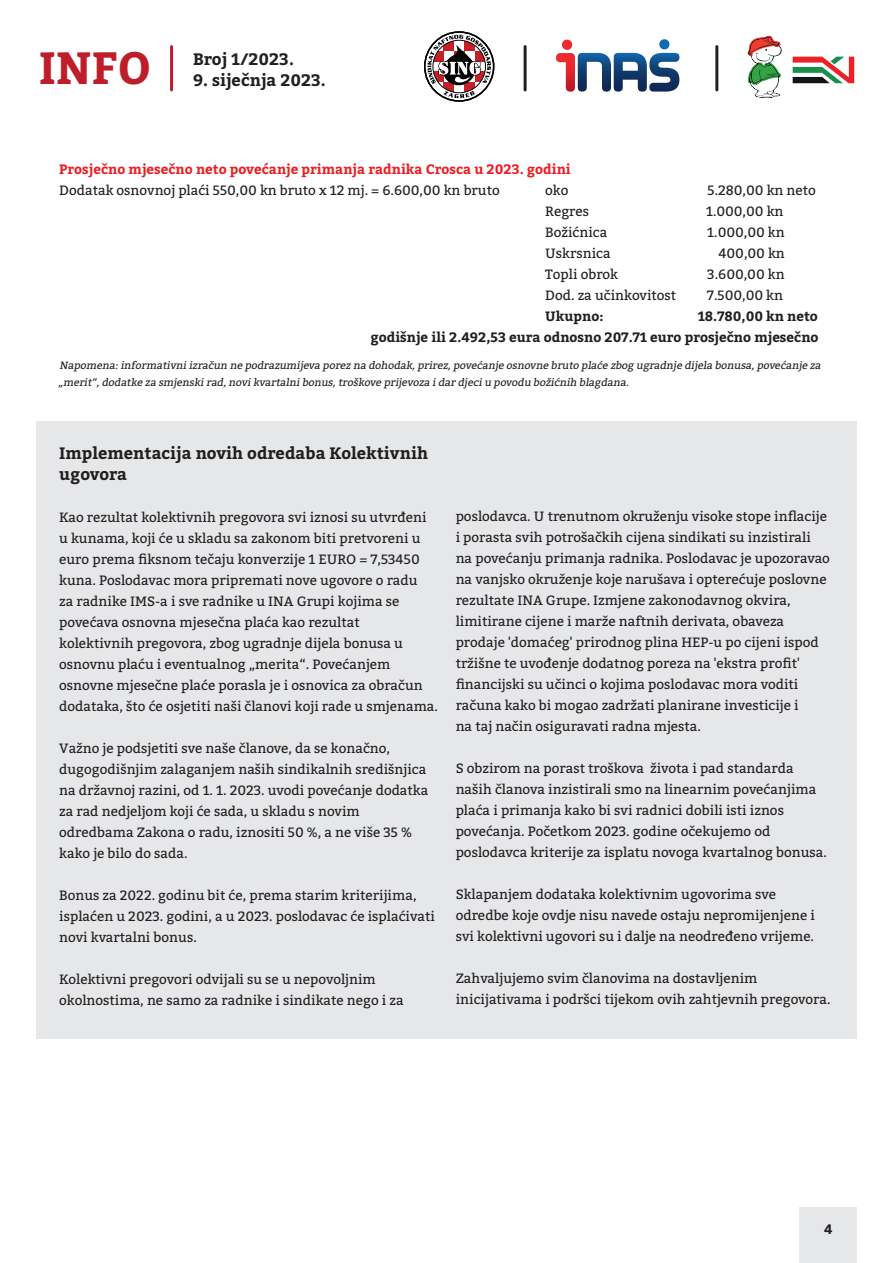
<style>
.page{position:relative;width:893px;height:1263px;background:#fff}
.page>*{position:absolute;margin:0;border:0;box-sizing:border-box;transform-origin:0 0}
.t1{font:700 45px "Bitter";color:#be1d2c}
.t2{font:700 16.5px/21px "Bitter";color:#231f20}
.t3{font:13.5px/21px "Bitter";color:#231f20}
.t4{font:700 13.5px/21px "Bitter";color:#231f20;text-align:right}
.t5{font:700 13.5px "Bitter";color:#ee1d23}
.t6{font:italic 10.5px/16.5px "Bitter";color:#231f20}
</style>
<div class="page">
<div style="left:36px;top:421px;width:821px;height:617px;background:#e6e7e9"></div>
<svg style="left:793px;top:57px;width:61px;height:26px"></svg>
<svg style="left:747px;top:35px;width:35px;height:63px"></svg>
<div style="left:424px;top:31px;width:70px;height:71px;border:2px solid #000001;border-radius:50%"></div>
<svg style="left:427px;top:35px;width:64px;height:63px"></svg>
<div style="left:433px;top:40px;width:53px;height:53px;border:1px solid #000001;border-radius:50%"></div>
<hr style="left:170px;top:47px;width:3px;height:43px;background:#be1d2c">
<hr style="left:524px;top:47px;width:3px;height:43px;background:#231f20">
<hr style="left:715px;top:47px;width:3px;height:43px;background:#231f20">
<svg style="left:556px;top:39px;width:123px;height:53px"></svg>
<div style="left:800px;top:1207px;width:57px;height:56px;background:#e6e7e9"></div>
<h1 class="t1" style="left:39px;top:34px;width:114px">INFO</h1>
<p class="t2" style="left:193px;top:48px;width:102px">Broj 1/2023.</p>
<p class="t2" style="left:193px;top:69px;width:134px">9. siječnja 2023.</p>
<p class="t5" style="left:59px;top:159px;width:513px">Prosječno mjesečno neto povećanje primanja radnika Crosca u 2023. godini</p>
<p class="t3" style="left:59px;top:180px;width:442px">Dodatak osnovnoj plaći 550,00 kn bruto x 12 mj. = 6.600,00 kn bruto</p>
<p class="t3" style="left:545px;top:180px;width:25px">oko</p>
<p class="t3" style="left:708px;top:180px;width:110px">5.280,00 kn neto</p>
<p class="t3" style="left:545px;top:201px;width:45px">Regres</p>
<p class="t3" style="left:706px;top:201px;width:79px">1.000,00 kn</p>
<p class="t3" style="left:545px;top:222px;width:64px">Božićnica</p>
<p class="t3" style="left:707px;top:222px;width:79px">1.000,00 kn</p>
<p class="t3" style="left:545px;top:243px;width:67px">Uskrsnica</p>
<p class="t3" style="left:718px;top:243px;width:68px">400,00 kn</p>
<p class="t3" style="left:545px;top:264px;width:74px">Topli obrok</p>
<p class="t3" style="left:707px;top:264px;width:79px">3.600,00 kn</p>
<p class="t3" style="left:545px;top:285px;width:132px">Dod. za učinkovitost</p>
<p class="t3" style="left:707px;top:285px;width:77px">7.500,00 kn</p>
<p class="t4" style="left:545px;top:306px;width:60px">Ukupno:</p>
<p class="t4" style="left:370px;top:306px;width:450px">18.780,00 kn neto<br>godišnje ili 2.492,53 eura odnosno 207.71 euro prosječno mjesečno</p>
<p class="t6" style="left:58px;top:357px;width:766px">Napomena:informativniizračun ne podrazumijeva porez na dohodak,prirez,povećanje osnovne bruto plaće zbog ugradnje dijela bonusa,povećanje za „merit“,dodatke za smjenskirad,novikvartalnibonus,troškove prijevoza idar djeciu povodu božićnih blagdana.</p>
<p class="t2" style="left:59px;top:442px;width:370px">Implementacija novih odredaba Kolektivnih ugovora</p>
<p class="t3" style="left:59px;top:506px;width:380px">Kao rezultat kolektivnih pregovora svi iznosi su utvrđeni u kunama, koji će u skladu sa zakonom biti pretvoreni u euro prema fiksnom tečaju konverzije 1 EURO = 7,53450 kuna. Poslodavac mora pripremati nove ugovore o radu<br>za radnike IMS-a i sve radnike u INA Grupi kojima se povećava osnovna mjesečna plaća kao rezultat<br>kolektivnih pregovora, zbog ugradnje dijela bonusa u osnovnu plaću i eventualnog „merita“. Povećanjem osnovne mjesečne plaće porasla je i osnovica za obračun dodataka, što će osjetiti naši članovi koji rade u smjenama.</p>
<p class="t3" style="left:59px;top:737px;width:371px">Važno je podsjetiti sve naše članove, da se konačno, dugogodišnjim zalaganjem naših sindikalnih središnjica na državnoj razini, od 1. 1. 2023. uvodi povećanje dodatka za rad nedjeljom koji će sada, u skladu s novim odredbama Zakona o radu, iznositi 50 %, a ne više 35 % kako je bilo do sada.</p>
<p class="t3" style="left:59px;top:884px;width:377px">Bonus za 2022. godinu bit će, prema starim kriterijima, isplaćen u 2023. godini, a u 2023. poslodavac će isplaćivati novi kvartalni bonus.</p>
<p class="t3" style="left:59px;top:968px;width:346px">Kolektivni pregovori odvijali su se u nepovoljnim okolnostima, ne samo za radnike i sindikate nego i za</p>
<p class="t3" style="left:456px;top:505px;width:376px">poslodavca. U trenutnom okruženju visoke stope inflacije i porasta svih potrošačkih cijena sindikati su inzistirali na povećanju primanja radnika. Poslodavac je upozoravao na vanjsko okruženje koje narušava i opterećuje poslovne rezultate INA Grupe. Izmjene zakonodavnog okvira, limitirane cijene i marže naftnih derivata, obaveza prodaje 'domaćeg' prirodnog plina HEP-u po cijeni ispod tržišne te uvođenje dodatnog poreza na 'ekstra profit' financijski su učinci o kojima poslodavac mora voditi računa kako bi mogao zadržati planirane investicije i<br>na taj način osiguravati radna mjesta.</p>
<p class="t3" style="left:456px;top:757px;width:373px">S obzirom na porast troškova života i pad standarda naših članova inzistirali smo na linearnim povećanjima plaća i primanja kako bi svi radnici dobili isti iznos povećanja. Početkom 2023. godine očekujemo od poslodavca kriterije za isplatu novoga kvartalnog bonusa.</p>
<p class="t3" style="left:456px;top:884px;width:361px">Sklapanjem dodataka kolektivnim ugovorima sve odredbe koje ovdje nisu navede ostaju nepromijenjene i svi kolektivni ugovori su i dalje na neodređeno vrijeme.</p>
<p class="t3" style="left:456px;top:968px;width:376px">Zahvaljujemo svim članovima na dostavljenim inicijativama i podršci tijekom ovih zahtjevnih pregovora.</p>
<p class="t4" style="left:824px;top:1218px;width:10px">4</p>
</div>
